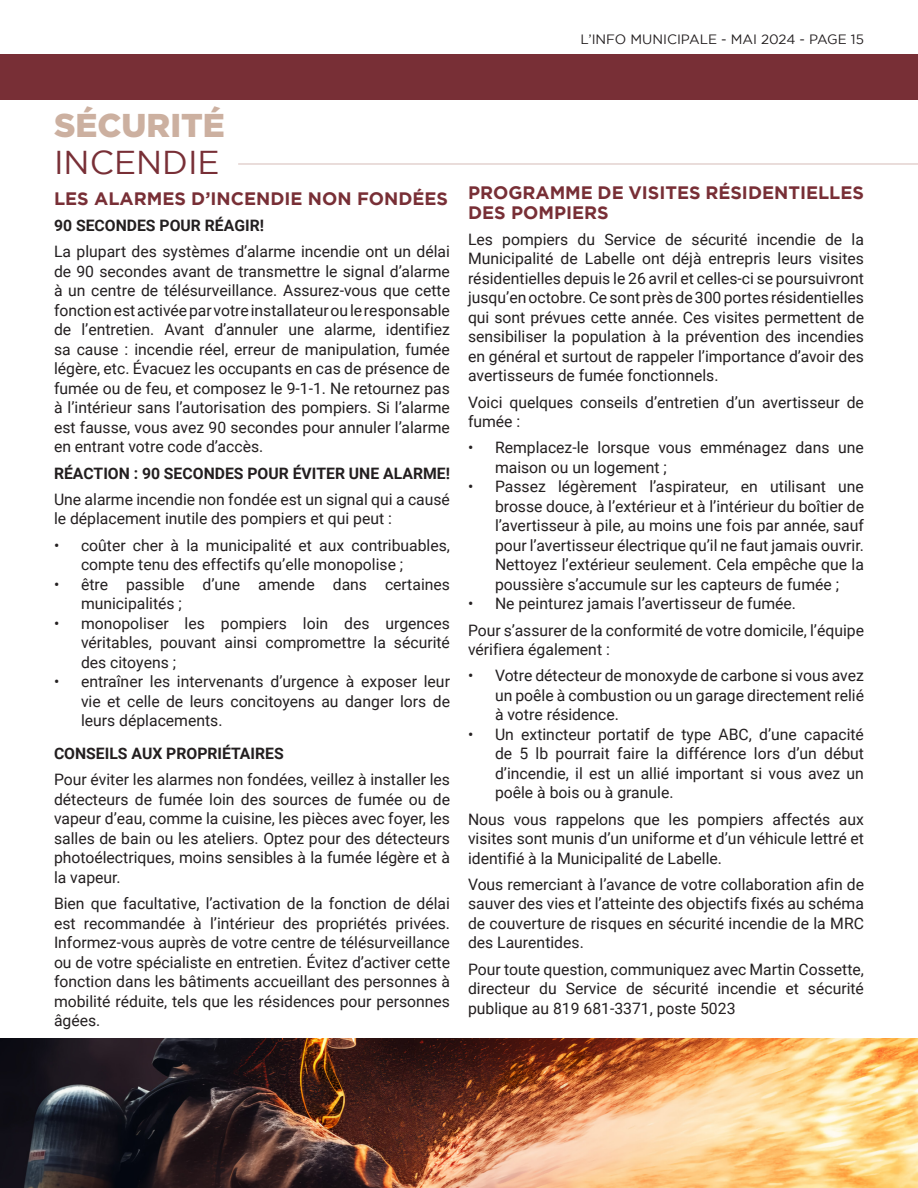
<style>
.page{position:relative;width:918px;height:1188px;background:#fff}
.page>*{position:absolute;margin:0;border:0;box-sizing:border-box;transform-origin:0 0}
.t1{font:900 33px "Gotham";color:#ccb0a0}
.t2{font:33px "Gotham";color:#782f36}
.t3{font:700 18px/19.5px "Gotham";color:#782f36}
.t4{font:15.75px/19.5px "Roboto";color:#231f20;text-align:justify}
.t5{font:700 15.75px "Roboto";color:#231f20}
.t6{font:13.5px "Gotham";color:#231f20}
</style>
<div class="page">
<div style="left:0;top:54px;width:918px;height:45px;background:#782f36"></div>
<hr style="left:238px;top:163px;width:680px;height:2px;background:#e3d2cf">
<img style="left:0;top:1039px;width:918px;height:149px">
<p class="t6" style="left:581px;top:32px;width:285px">L’INFO MUNICIPALE - MAI 2024 - PAGE 15</p>
<p class="t1" style="left:54px;top:106px;width:172px">SÉCURITÉ</p>
<p class="t2" style="left:54px;top:144px;width:167px">INCENDIE</p>
<p class="t3" style="left:54px;top:188px;width:396px">LES ALARMES D’INCENDIE NON FONDÉES</p>
<p class="t5" style="left:54px;top:214px;width:212px">90 SECONDES POUR RÉAGIR!</p>
<p class="t4" style="left:54px;top:241px;width:398px">La plupart des systèmes d’alarme incendie ont un délai de 90 secondes avant de transmettre le signal d’alarme à un centre de télésurveillance. Assurez-vous que cette fonction est activée par votre installateur ou le responsable de l’entretien. Avant d’annuler une alarme, identifiez sa cause : incendie réel, erreur de manipulation, fumée légère, etc. Évacuez les occupants en cas de présence de fumée ou de feu, et composez le 9-1-1. Ne retournez pas à l’intérieur sans l’autorisation des pompiers. Si l’alarme est fausse, vous avez 90 secondes pour annuler l’alarme en entrant votre code d’accès.</p>
<p class="t5" style="left:54px;top:462px;width:398px">RÉACTION : 90 SECONDES POUR ÉVITER UNE ALARME!</p>
<p class="t4" style="left:54px;top:489px;width:397px">Une alarme incendie non fondée est un signal qui a causé le déplacement inutile des pompiers et qui peut :</p>
<p class="t4" style="left:81px;top:535px;width:371px;text-indent:-27px">• coûter cher à la municipalité et aux contribuables, compte tenu des effectifs qu’elle monopolise ;</p>
<p class="t4" style="left:81px;top:574px;width:371px;text-indent:-27px">• être passible d’une amende dans certaines municipalités ;</p>
<p class="t4" style="left:81px;top:613px;width:371px;text-indent:-27px">• monopoliser les pompiers loin des urgences véritables, pouvant ainsi compromettre la sécurité des citoyens ;</p>
<p class="t4" style="left:81px;top:671px;width:371px;text-indent:-27px">• entraîner les intervenants d’urgence à exposer leur vie et celle de leurs concitoyens au danger lors de leurs déplacements.</p>
<p class="t5" style="left:54px;top:742px;width:231px">CONSEILS AUX PROPRIÉTAIRES</p>
<p class="t4" style="left:54px;top:769px;width:398px">Pour éviter les alarmes non fondées, veillez à installer les détecteurs de fumée loin des sources de fumée ou de vapeur d’eau, comme la cuisine, les pièces avec foyer, les salles de bain ou les ateliers. Optez pour des détecteurs photoélectriques, moins sensibles à la fumée légère et à la vapeur.</p>
<p class="t4" style="left:54px;top:893px;width:398px">Bien que facultative, l’activation de la fonction de délai est recommandée à l’intérieur des propriétés privées.<br>Informez-vous auprès de votre centre de télésurveillance ou de votre spécialiste en entretien. Évitez d’activer cette fonction dans les bâtiments accueillant des personnes à mobilité réduite, tels que les résidences pour personnes âgées.</p>
<p class="t3" style="left:468px;top:182px;width:398px">PROGRAMME DE VISITES RÉSIDENTIELLES<br>DES POMPIERS</p>
<p class="t4" style="left:468px;top:229px;width:398px">Les pompiers du Service de sécurité incendie de la Municipalité de Labelle ont déjà entrepris leurs visites résidentielles depuis le 26 avril et celles-ci se poursuivront jusqu’en octobre. Ce sont près de 300 portes résidentielles qui sont prévues cette année. Ces visites permettent de sensibiliser la population à la prévention des incendies en général et surtout de rappeler l’importance d’avoir des avertisseurs de fumée fonctionnels.</p>
<p class="t4" style="left:468px;top:392px;width:398px">Voici quelques conseils d’entretien d’un avertisseur de fumée :</p>
<p class="t4" style="left:495px;top:437px;width:371px;text-indent:-27px">• Remplacez-le lorsque vous emménagez dans une maison ou un logement ;</p>
<p class="t4" style="left:495px;top:476px;width:371px;text-indent:-27px">• Passez légèrement l’aspirateur, en utilisant une brosse douce, à l’extérieur et à l’intérieur du boîtier de l’avertisseur à pile, au moins une fois par année, sauf pour l’avertisseur électrique qu’il ne faut jamais ouvrir.<br>Nettoyez l’extérieur seulement. Cela empêche que la poussière s’accumule sur les capteurs de fumée ;</p>
<p class="t4" style="left:468px;top:593px;width:330px">• Ne peinturez jamais l’avertisseur de fumée.</p>
<p class="t4" style="left:468px;top:620px;width:398px">Pour s’assurer de la conformité de votre domicile, l’équipe vérifiera également :</p>
<p class="t4" style="left:495px;top:665px;width:371px;text-indent:-27px">• Votre détecteur de monoxyde de carbone si vous avez un poêle à combustion ou un garage directement relié à votre résidence.</p>
<p class="t4" style="left:495px;top:724px;width:371px;text-indent:-27px">• Un extincteur portatif de type ABC, d’une capacité de 5 lb pourrait faire la différence lors d’un début d’incendie, il est un allié important si vous avez un poêle à bois ou à granule.</p>
<p class="t4" style="left:468px;top:809px;width:398px">Nous vous rappelons que les pompiers affectés aux visites sont munis d’un uniforme et d’un véhicule lettré et identifié à la Municipalité de Labelle.</p>
<p class="t4" style="left:468px;top:874px;width:398px">Vous remerciant à l’avance de votre collaboration afin de sauver des vies et l’atteinte des objectifs fixés au schéma de couverture de risques en sécurité incendie de la MRC des Laurentides.</p>
<p class="t4" style="left:468px;top:959px;width:398px">Pour toute question, communiquez avec Martin Cossette, directeur du Service de sécurité incendie et sécurité publique au 819 681-3371, poste 5023</p>
</div>
